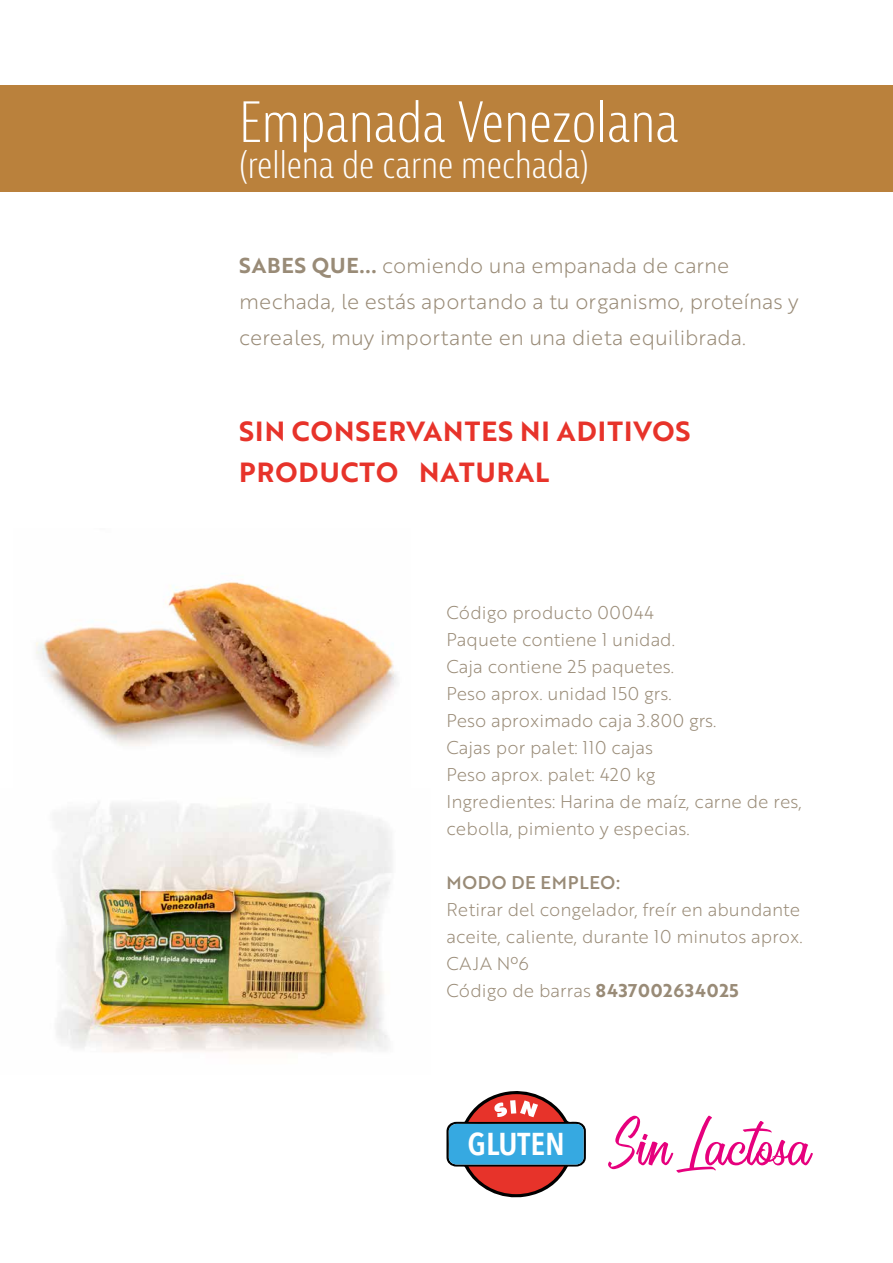
<style>
.page{position:relative;width:893px;height:1263px;background:#fff}
.page>*{position:absolute;margin:0;border:0;box-sizing:border-box;transform-origin:0 0}
.t1{font:300 condensed 54px "Bernina Sans";color:#fff}
.t2{font:300 condensed 36px "Bernina Sans";color:#fff}
.t3{font:600 31.5px "Avenir Next Condensed";color:#fff;scale:1.07 1}
.t4{font:27px/40.5px "Brother 1816 Bold";letter-spacing:.04em;color:#e7332a}
.t5{font:21px/36px "Brother 1816 Light";color:#998b77}
.t6{font:18px/27px "Brother 1816 Light";color:#998b77}
.t7{font:18px "Brother 1816 Medium";letter-spacing:.04em;color:#998b77}
.s1{font-family:"Brother 1816 Bold"}
</style>
<div class="page">
<div style="left:0;top:85px;width:893px;height:106px;background:#ba813c"></div>
<svg style="left:446px;top:1091px;width:140px;height:107px"></svg>
<svg style="left:608px;top:1116px;width:205px;height:57px"></svg>
<img style="left:36px;top:582px;width:361px;height:170px">
<img style="left:57px;top:802px;width:335px;height:251px">
<h1 class="t1" style="left:239px;top:89px;width:441px">Empanada Venezolana</h1>
<h2 class="t2" style="left:239px;top:143px;width:351px">(rellena de carne mechada)</h2>
<p class="t5" style="left:239px;top:247px;width:561px"><span class="s1">SABES QUE...</span> comiendo una empanada de carne mechada, le estás aportando a tu organismo, proteínas y cereales, muy importante en una dieta equilibrada.</p>
<h3 class="t4" style="left:239px;top:410px;width:453px">SIN CONSERVANTES NI ADITIVOS<br>PRODUCTO NATURAL</h3>
<p class="t6" style="left:446px;top:598px;width:357px">Código producto 00044<br>Paquete contiene 1 unidad.<br>Caja contiene 25 paquetes.<br>Peso aprox. unidad 150 grs.<br>Peso aproximado caja 3.800 grs.<br>Cajas por palet: 110 cajas<br>Peso aprox. palet: 420 kg<br>Ingredientes: Harina de maíz, carne de res, cebolla, pimiento y especias.</p>
<p class="t7" style="left:446px;top:869px;width:175px">MODO DE EMPLEO:</p>
<p class="t6" style="left:446px;top:895px;width:358px">Retirar del congelador, freír en abundante aceite, caliente, durante 10 minutos aprox.<br>CAJA Nº6<br>Código de barras <span class="s1">8437002634025</span></p>
<h3 class="t3" style="left:467px;top:1116px;width:93px">GLUTEN</h3>
</div>
